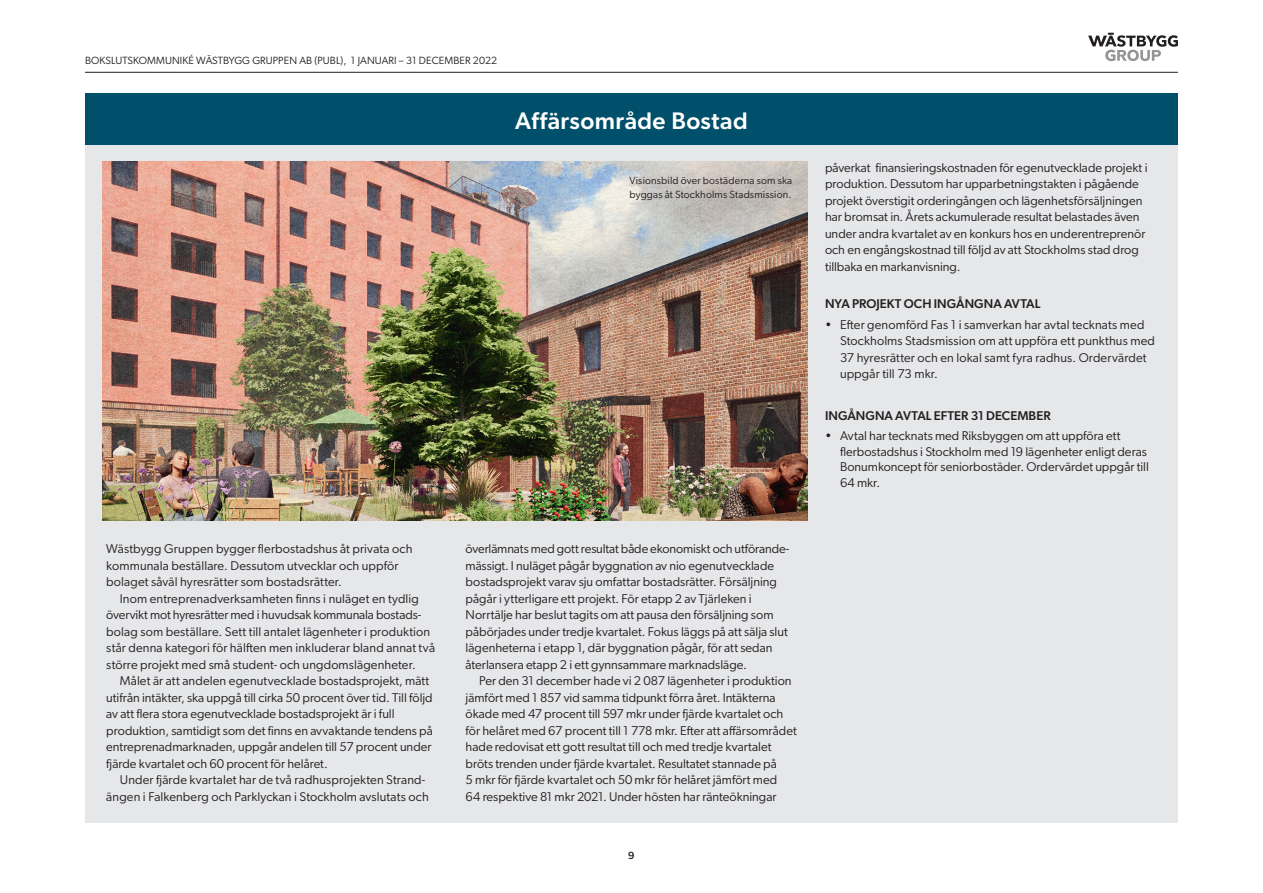
<style>
.page{position:relative;width:1263px;height:893px;background:#fff}
.page>*{position:absolute;margin:0;border:0;box-sizing:border-box;transform-origin:0 0}
.t1{font:500 24px "Gibson";letter-spacing:.02em;color:#fff}
.t2{font:12.75px/16.5px "Gibson";letter-spacing:.005em;color:#231f20}
.t3{font:500 12.75px "Gibson";letter-spacing:.005em;color:#231f20}
.t4{font:10.5px/14.2px "Gibson";letter-spacing:.01em;color:#231f20}
.t5{font:500 10.5px "Gibson";color:#231f20}
</style>
<div class="page">
<hr style="left:85px;top:72px;width:1093px;height:1px;background:#231f20">
<svg style="left:1088px;top:33px;width:90px;height:28px"></svg>
<div style="left:85px;top:94px;width:1093px;height:729px;background:#e6e7e9"></div>
<img style="left:102px;top:162px;width:706px;height:359px">
<div style="left:85px;top:94px;width:1093px;height:51px;background:#004f6b"></div>
<p class="t4" style="left:85px;top:53px;width:414px">BOKSLUTSKOMMUNIKÉ WÄSTBYGG GRUPPEN AB (PUBL), 1 JANUARI – 31 DECEMBER 2022</p>
<p class="t1" style="left:515px;top:106px;width:234px">Affärsområde Bostad</p>
<p class="t4" style="left:629px;top:173px;width:164px">Visionsbild över bostäderna som ska byggas åt Stockholms Stadsmission.</p>
<p class="t2" style="left:106px;top:540px;width:308px">Wästbygg Gruppen bygger flerbostadshus åt privata och kommunala beställare. Dessutom utvecklar och uppför bolaget såväl hyresrätter som bostadsrätter.</p>
<p class="t2" style="left:106px;top:590px;width:330px;text-indent:14px">Inom entreprenadverksamheten finns i nuläget en tydlig övervikt mot hyresrätter med i huvudsak kommunala bostads&shy;bolag som beställare. Sett till antalet lägenheter i produktion står denna kategori för hälften men inkluderar bland annat två större projekt med små student- och ungdomslägenheter.</p>
<p class="t2" style="left:120px;top:672px;width:311px">Målet är att andelen egenutvecklade bostadsprojekt, mätt</p>
<p class="t2" style="left:106px;top:689px;width:328px">utifrån intäkter, ska uppgå till cirka 50 procent över tid. Till följd</p>
<p class="t2" style="left:106px;top:705px;width:290px">av att flera stora egenutvecklade bostadsprojekt är i full</p>
<p class="t2" style="left:106px;top:722px;width:328px">produktion, samtidigt som det finns en avvaktande tendens på</p>
<p class="t2" style="left:106px;top:738px;width:327px">entreprenadmarknaden, uppgår andelen till 57 procent under</p>
<p class="t2" style="left:106px;top:755px;width:223px">fjärde kvartalet och 60 procent för helåret.</p>
<p class="t2" style="left:120px;top:771px;width:307px">Under fjärde kvartalet har de två radhusprojekten Strand-</p>
<p class="t2" style="left:106px;top:788px;width:324px">ängen i Falkenberg och Parklyckan i Stockholm avslutats och</p>
<p class="t2" style="left:466px;top:540px;width:325px">överlämnats med gott resultat både ekonomiskt och utförande&shy;mässigt. I nuläget pågår byggnation av nio egenutvecklade bostadsprojekt varav sju omfattar bostadsrätter. Försäljning pågår i ytterligare ett projekt. För etapp 2 av Tjärleken i Norrtälje har beslut tagits om att pausa den försäljning som påbörjades under tredje kvartalet. Fokus läggs på att sälja slut lägenheterna i etapp 1, där byggnation pågår, för att sedan återlansera etapp 2 i ett gynnsammare marknadsläge.</p>
<p class="t2" style="left:466px;top:672px;width:333px;text-indent:14px">Per den 31 december hade vi 2 087 lägenheter i produktion jämfört med 1 857 vid samma tidpunkt förra året. Intäkterna ökade med 47 procent till 597 mkr under fjärde kvartalet och för helåret med 67 procent till 1 778 mkr. Efter att affärsområdet hade redovisat ett gott resultat till och med tredje kvartalet bröts trenden under fjärde kvartalet. Resultatet stannade på<br>5 mkr för fjärde kvartalet och 50 mkr för helåret jämfört med<br>64 respektive 81 mkr 2021. Under hösten har ränteökningar</p>
<p class="t5" style="left:628px;top:849px;width:8px">9</p>
<p class="t2" style="left:825px;top:159px;width:324px">påverkat finansieringskostnaden för egenutvecklade projekt i produktion. Dessutom har upparbetningstakten i pågående projekt överstigit orderingången och lägenhetsförsäljningen har bromsat in. Årets ackumulerade resultat belastades även under andra kvartalet av en konkurs hos en underentreprenör och en engångskostnad till följd av att Stockholms stad drog tillbaka en markanvisning.</p>
<p class="t3" style="left:825px;top:296px;width:217px">NYA PROJEKT OCH INGÅNGNA AVTAL</p>
<p class="t2" style="left:840px;top:316px;width:317px;text-indent:-15px">• Efter genomförd Fas 1 i samverkan har avtal tecknats med Stockholms Stadsmission om att uppföra ett punkthus med 37 hyresrätter och en lokal samt fyra radhus. Ordervärdet uppgår till 73 mkr.</p>
<p class="t3" style="left:825px;top:408px;width:227px">INGÅNGNA AVTAL EFTER 31 DECEMBER</p>
<p class="t2" style="left:840px;top:427px;width:310px;line-height:15.8px;text-indent:-15px">• Avtal har tecknats med Riksbyggen om att uppföra ett flerbostadshus i Stockholm med 19 lägenheter enligt deras Bonumkoncept för seniorbostäder. Ordervärdet uppgår till 64 mkr.</p>
</div>
